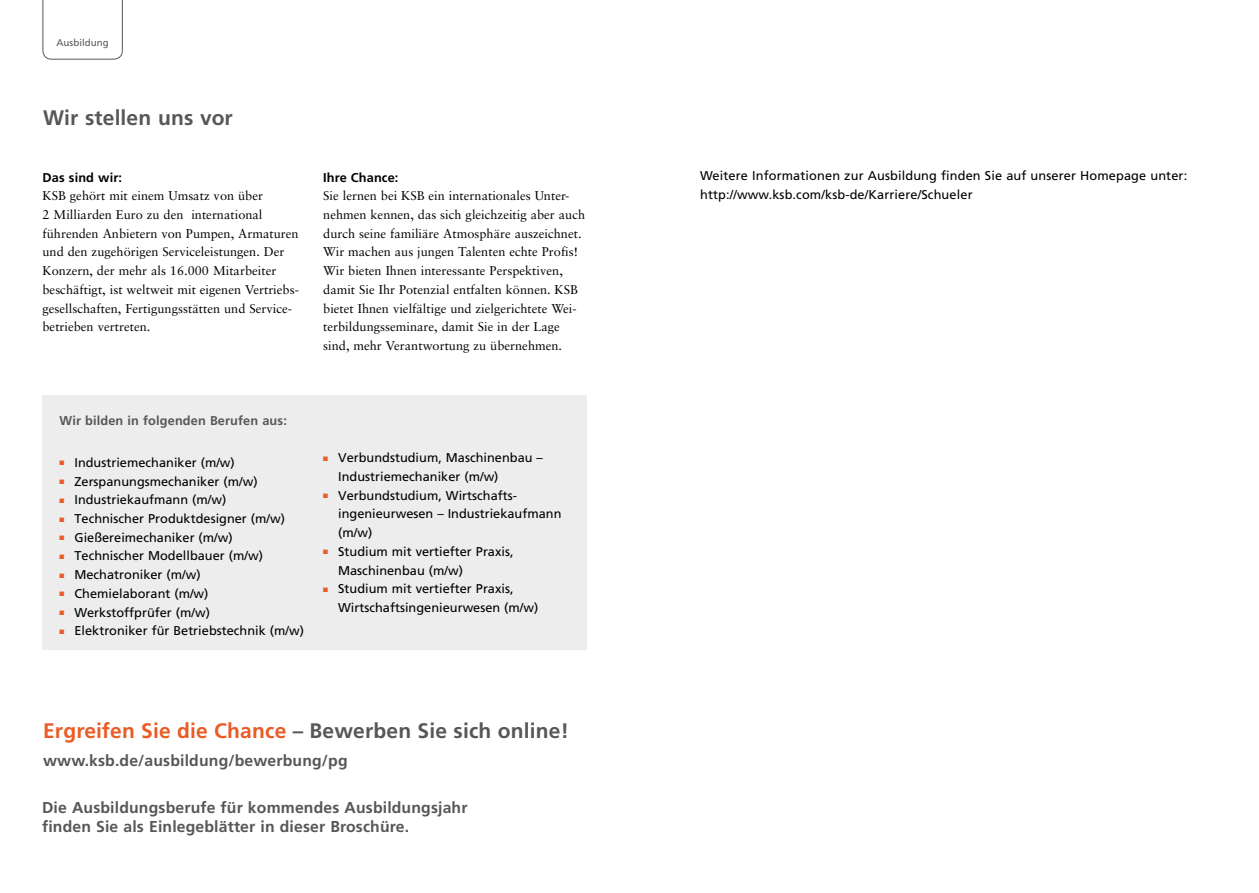
<style>
.page{position:relative;width:1259px;height:893px;background:#fff}
.page>*{position:absolute;margin:0;border:0;box-sizing:border-box;transform-origin:0 0}
.t1{font:700 21px "Frutiger LT Pro";letter-spacing:.01em;color:#575756}
.t2{font:700 15.75px/18.8px "Frutiger LT Pro";letter-spacing:.01em;color:#575756}
.t3{font:12.75px/18.8px "Sabon LT Pro";color:#000}
.t4{font:12.75px/18.8px "Frutiger LT Pro";color:#000}
.t5{font:700 12.75px "Frutiger LT Pro";letter-spacing:.01em;color:#575756}
.t6{font:700 12.75px "Frutiger LT Pro";letter-spacing:.01em;color:#000}
.t7{font:9.75px "Frutiger LT Pro";letter-spacing:.005em;color:#575756}
.s1{color:#eb5b25}
</style>
<div class="page">
<div style="left:42px;top:395px;width:545px;height:255px;background:#ededed"></div>
<svg style="left:43px;top:0;width:80px;height:60px"></svg>
<p class="t7" style="left:56px;top:36px;width:54px">Ausbildung</p>
<h1 class="t1" style="left:43px;top:106px;width:191px">Wir stellen uns vor</h1>
<p class="t6" style="left:43px;top:170px;width:81px">Das sind wir:</p>
<p class="t3" style="left:43px;top:186px;width:258px">KSB gehört mit einem Umsatz von über<br>2 Milliarden Euro zu den international führenden Anbietern von Pumpen, Armaturen und den zugehörigen Serviceleistungen. Der Konzern, der mehr als 16.000 Mitarbeiter beschäftigt, ist weltweit mit eigenen Vertriebs&shy;gesellschaften, Fertigungsstätten und Service&shy;betrieben vertreten.</p>
<p class="t6" style="left:323px;top:170px;width:77px">Ihre Chance:</p>
<p class="t3" style="left:323px;top:186px;width:263px">Sie lernen bei KSB ein internationales Unter&shy;nehmen kennen, das sich gleichzeitig aber auch durch seine familiäre Atmosphäre auszeichnet.<br>Wir machen aus jungen Talenten echte Profis!<br>Wir bieten Ihnen interessante Perspektiven, damit Sie Ihr Potenzial entfalten können. KSB bietet Ihnen vielfältige und zielgerichtete Wei&shy;terbildungsseminare, damit Sie in der Lage sind, mehr Verantwortung zu übernehmen.</p>
<p class="t5" style="left:60px;top:413px;width:229px">Wir bilden in folgenden Berufen aus:</p>
<p class="t4" style="left:60px;top:453px;width:177px"><span class="s1">■</span> Industriemechaniker (m/w)</p>
<p class="t4" style="left:60px;top:472px;width:199px"><span class="s1">■</span> Zerspanungsmechaniker (m/w)</p>
<p class="t4" style="left:60px;top:491px;width:168px"><span class="s1">■</span> Industriekaufmann (m/w)</p>
<p class="t4" style="left:60px;top:509px;width:227px"><span class="s1">■</span> Technischer Produktdesigner (m/w)</p>
<p class="t4" style="left:60px;top:528px;width:175px"><span class="s1">■</span> Gießereimechaniker (m/w)</p>
<p class="t4" style="left:60px;top:547px;width:205px"><span class="s1">■</span> Technischer Modellbauer (m/w)</p>
<p class="t4" style="left:60px;top:565px;width:143px"><span class="s1">■</span> Mechatroniker (m/w)</p>
<p class="t4" style="left:60px;top:584px;width:150px"><span class="s1">■</span> Chemielaborant (m/w)</p>
<p class="t4" style="left:60px;top:603px;width:152px"><span class="s1">■</span> Werkstoffprüfer (m/w)</p>
<p class="t4" style="left:60px;top:622px;width:246px"><span class="s1">■</span> Elektroniker für Betriebstechnik (m/w)</p>
<p class="t4" style="left:338px;top:448px;width:206px;text-indent:-15px"><span class="s1">■</span> Verbundstudium, Maschinenbau –<br>Industriemechaniker (m/w)</p>
<p class="t4" style="left:338px;top:486px;width:225px;text-indent:-15px"><span class="s1">■</span> Verbundstudium, Wirtschafts&shy;ingenieurwesen – Industriekaufmann (m/w)</p>
<p class="t4" style="left:338px;top:542px;width:177px;text-indent:-15px"><span class="s1">■</span> Studium mit vertiefter Praxis,<br>Maschinenbau (m/w)</p>
<p class="t4" style="left:338px;top:579px;width:202px;text-indent:-15px"><span class="s1">■</span> Studium mit vertiefter Praxis,<br>Wirtschaftsingenieurwesen (m/w)</p>
<h1 class="t1" style="left:43px;top:718px;width:527px"><span class="s1">Ergreifen Sie die Chance</span> – Bewerben Sie sich online!</h1>
<p class="t2" style="left:43px;top:751px;width:306px">www.ksb.de/ausbildung/bewerbung/pg</p>
<p class="t2" style="left:42px;top:798px;width:427px">Die Ausbildungsberufe für kommendes Ausbildungsjahr finden Sie als Einlegeblätter in dieser Broschüre.</p>
<p class="t4" style="left:700px;top:166px;width:488px">Weitere Informationen zur Ausbildung finden Sie auf unserer Homepage unter: http://www.ksb.com/ksb-de/Karriere/Schueler</p>
</div>
